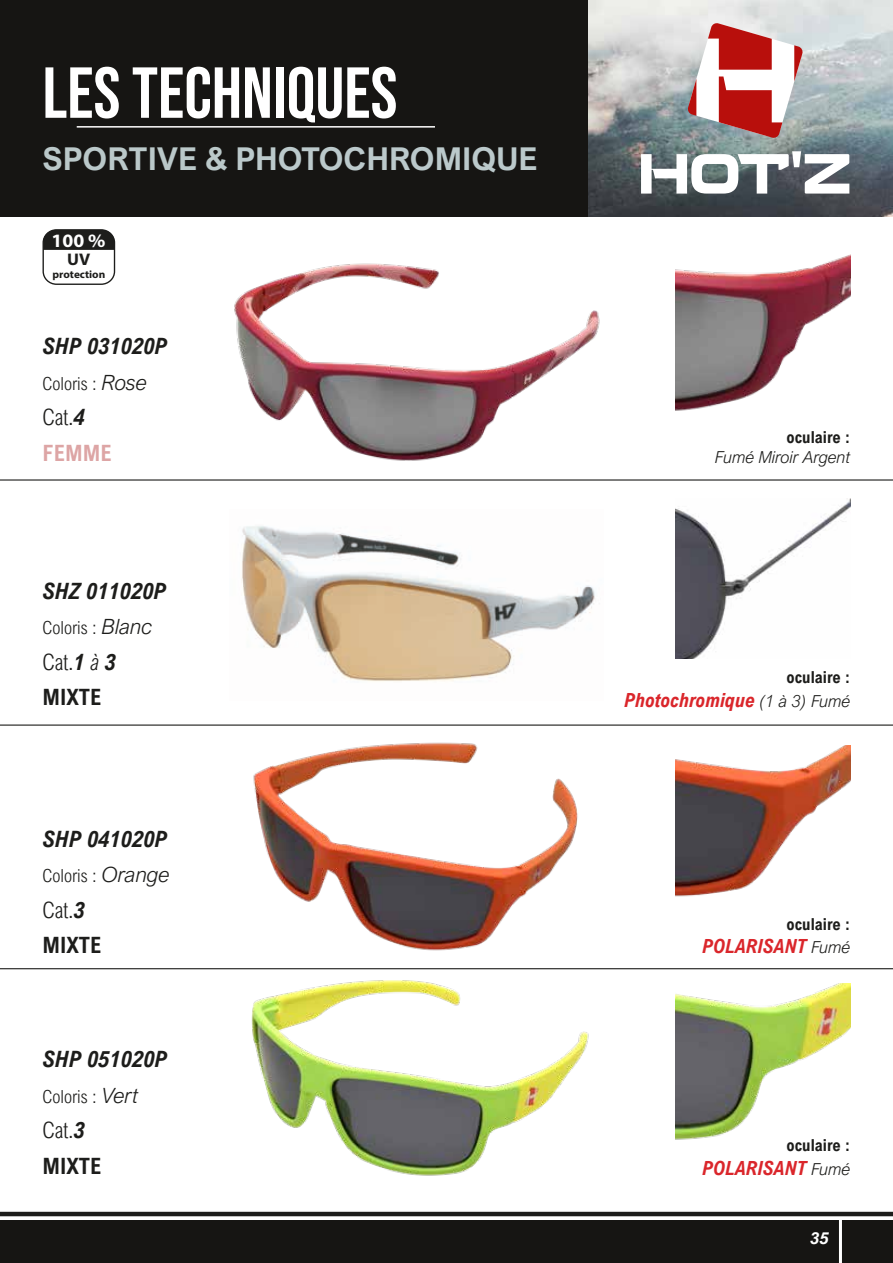
<style>
.page{position:relative;width:893px;height:1263px;background:#fff}
.page>*{position:absolute;margin:0;border:0;box-sizing:border-box;transform-origin:0 0}
.t1{font:72px "Bebas Neue";color:#fff}
.t2{font:700 31.5px "Arial Nova";color:#bbc9cb}
.t3{font:italic 700 22.5px "Arial Nova Cond";color:#1d1d1b}
.t4{font:700 22.5px/35.5px "Arial Nova Cond";color:#1d1d1b}
.t5{font:700 22.5px/35.5px "Arial Nova Cond";color:#dda5a5}
.t6{font:italic 700 19.5px "Arial Nova Cond";color:#da262b}
.t7{font:700 18.9px "Myriad Pro";color:#fff;scale:1.04 1}
.t8{font:300 18px "Arial Nova Cond";color:#1d1d1b}
.t9{font:700 16.8px "Myriad Pro";color:#1d1d1b;scale:1.04 1}
.t10{font:700 16.5px "Arial Nova Cond";color:#1d1d1b}
.t11{font:italic 300 16.5px "Arial Nova";color:#1d1d1b}
.t12{font:italic 700 16.5px "Arial Nova";color:#fff}
.t13{font:700 10.8px "Myriad Pro";color:#1d1d1b;scale:1.04 1}
.s1{color:#bac8c9}
.s2{font-family:"Arial Nova";font-style:italic;font-size:21px}
.s3{font-weight:300;color:#1d1d1b}
.s4{font-style:italic;color:#1d1d1b}
.s5{font-weight:300}
.s6{font-style:italic}
.s7{font-weight:300;font-style:italic}
.s8{font-family:"Arial Nova";font-weight:300;font-size:16.5px;color:#1d1d1b}
</style>
<div class="page">
<div style="left:0;top:0;width:893px;height:217px;background:#161513"></div>
<img style="left:234px;top:263px;width:366px;height:198px">
<img style="left:253px;top:742px;width:325px;height:209px">
<img style="left:251px;top:980px;width:338px;height:196px">
<img style="left:241px;top:526px;width:354px;height:156px">
<img style="left:675px;top:254px;width:175px;height:157px">
<img style="left:675px;top:498px;width:175px;height:161px">
<img style="left:675px;top:745px;width:175px;height:152px">
<img style="left:675px;top:983px;width:175px;height:157px">
<hr style="left:0;top:479px;width:893px;height:2px;background:#1d1d1b">
<hr style="left:0;top:724px;width:893px;height:2px;background:#1d1d1b">
<hr style="left:0;top:968px;width:893px;height:1px;background:#1d1d1b">
<img style="left:589px;top:0;width:304px;height:217px">
<svg style="left:641px;top:151px;width:208px;height:43px;background:#a8adb0"></svg>
<svg style="left:687px;top:23px;width:116px;height:115px;background:#cd9493"></svg>
<div style="left:43px;top:229px;width:72px;height:56px;border:1px solid #1d1d1b;border-radius:13px"></div>
<svg style="left:43px;top:230px;width:71px;height:20px"></svg>
<hr style="left:77px;top:126px;width:358px;height:2px;background:#fff">
<div style="left:0;top:1220px;width:893px;height:43px;background:#161513"></div>
<hr style="left:839px;top:1193px;width:3px;height:70px;background:#fff">
<hr style="left:0;top:1212px;width:893px;height:4px;background:#1d1d1b">
<h1 class="t1" style="left:43px;top:52px;width:356px">LES TECHNIQUES</h1>
<h2 class="t2" style="left:43px;top:140px;width:497px"><span class="s1">SPORTIVE &amp;</span> PHOTOCHROMIQUE</h2>
<p class="t7" style="left:52px;top:228px;width:53px">100 %</p>
<p class="t9" style="left:67px;top:249px;width:24px">UV</p>
<p class="t13" style="left:52px;top:267px;width:52px">protection</p>
<p class="t3" style="left:43px;top:332px;width:126px">SHP 031020P</p>
<p class="t8" style="left:43px;top:372px;width:106px">Coloris : <span class="s2">Rose</span></p>
<p class="t5" style="left:43px;top:399px;width:71px"><span class="s3">Cat.</span><span class="s4">4<br></span>FEMME</p>
<p class="t3" style="left:43px;top:577px;width:125px">SHZ 011020P</p>
<p class="t8" style="left:43px;top:617px;width:112px">Coloris : <span class="s2">Blanc</span></p>
<p class="t4" style="left:43px;top:644px;width:75px"><span class="s5">Cat.</span><span class="s6">1</span> <span class="s7">à</span> <span class="s6">3<br></span>MIXTE</p>
<p class="t3" style="left:43px;top:824px;width:126px">SHP 041020P</p>
<p class="t8" style="left:43px;top:865px;width:129px">Coloris : <span class="s2">Orange</span></p>
<p class="t4" style="left:43px;top:891px;width:60px"><span class="s5">Cat.</span><span class="s6">3<br></span>MIXTE</p>
<p class="t3" style="left:43px;top:1045px;width:126px">SHP 051020P</p>
<p class="t8" style="left:43px;top:1085px;width:98px">Coloris : <span class="s2">Vert</span></p>
<p class="t4" style="left:43px;top:1112px;width:60px"><span class="s5">Cat.</span><span class="s6">3<br></span>MIXTE</p>
<p class="t10" style="left:787px;top:427px;width:65px">oculaire :</p>
<p class="t11" style="left:715px;top:447px;width:137px">Fumé Miroir Argent</p>
<p class="t10" style="left:787px;top:667px;width:65px">oculaire :</p>
<p class="t6" style="left:624px;top:688px;width:228px">Photochromique <span class="s8">(1 à 3) Fumé</span></p>
<p class="t10" style="left:787px;top:913px;width:65px">oculaire :</p>
<p class="t6" style="left:702px;top:934px;width:150px">POLARISANT <span class="s8">Fumé</span></p>
<p class="t10" style="left:787px;top:1135px;width:65px">oculaire :</p>
<p class="t6" style="left:702px;top:1155px;width:150px">POLARISANT <span class="s8">Fumé</span></p>
<p class="t12" style="left:810px;top:1228px;width:20px">35</p>
</div>
